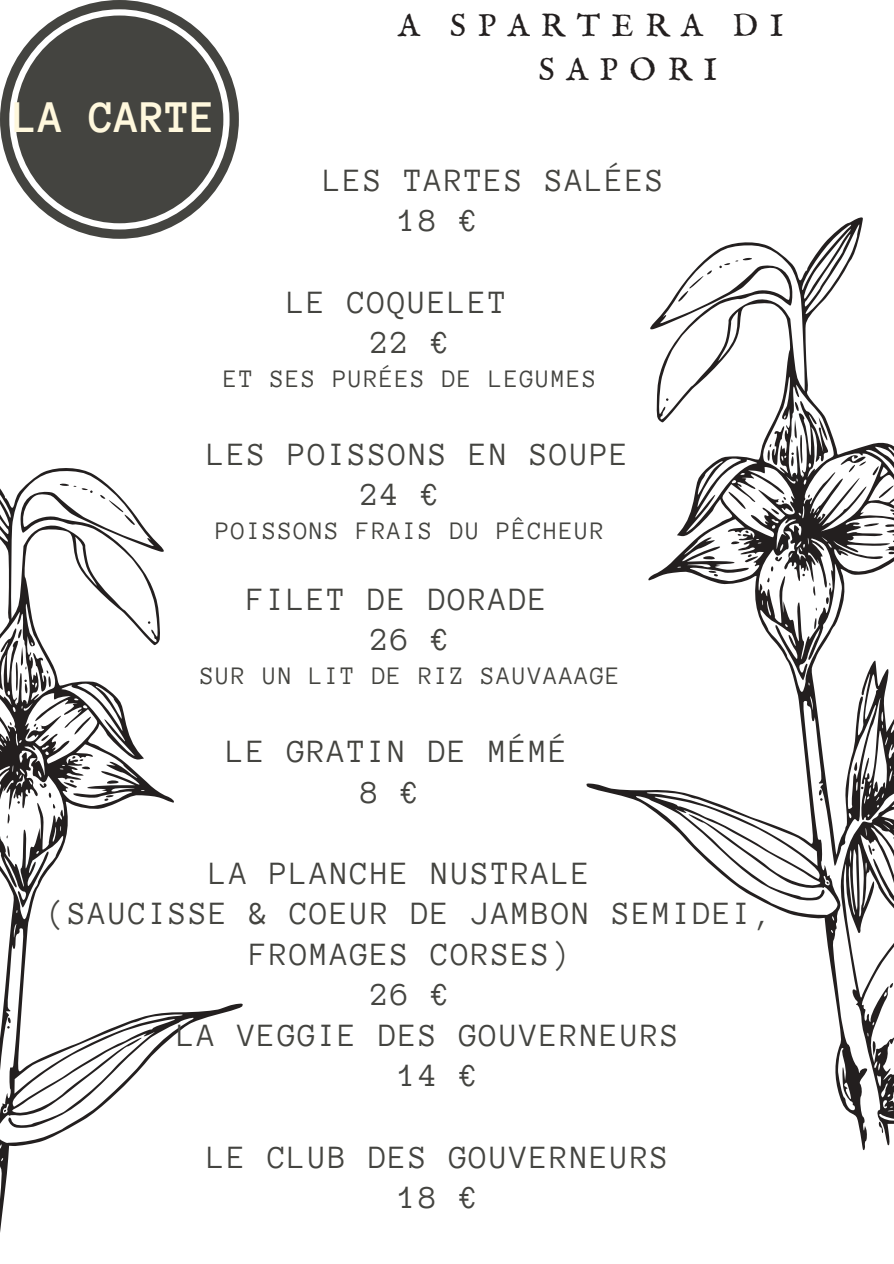
<style>
.page{position:relative;width:894px;height:1264px;background:#fff}
.page>*{position:absolute;margin:0;border:0;box-sizing:border-box;transform-origin:0 0}
.t1{font:700 46.35px "Anonymous Pro";color:#fff8dd}
.t2{font:33.3px/40.5px "Anonymous Pro";letter-spacing:.06em;color:#444440}
.t3{font:32.1px/44px "IM FELL English SC";letter-spacing:.36em;color:#231f1f}
.t4{font:25.8px "Anonymous Pro";letter-spacing:.06em;color:#444440}
</style>
<div class="page">
<svg style="left:586px;top:217px;width:307px;height:934px"></svg>
<svg style="left:0;top:468px;width:243px;height:765px"></svg>
<svg style="left:0;top:0;width:239px;height:239px"></svg>
<div style="left:16px;top:16px;width:207px;height:207px;background:#444440;border-radius:50%"></div>
<p class="t1" style="left:13px;top:94px;width:204px">LA CARTE</p>
<p class="t3" style="left:538px;top:6px;width:247px;text-indent:-140px">A SPARTERA DI<br>SAPORI</p>
<p class="t2" style="left:399px;top:160px;width:267px;text-indent:-75px">LES TARTES SALÉES<br>18 €</p>
<p class="t2" style="left:370px;top:282px;width:138px;text-indent:-83px">LE COQUELET<br>22 €</p>
<p class="t4" style="left:224px;top:366px;width:374px">ET SES PURÉES DE LEGUMES</p>
<p class="t2" style="left:207px;top:434px;width:422px">LES POISSONS EN SOUPE</p>
<p class="t2" style="left:360px;top:474px;width:80px">24 €</p>
<p class="t4" style="left:216px;top:518px;width:390px">POISSONS FRAIS DU PÊCHEUR</p>
<p class="t2" style="left:370px;top:579px;width:178px;text-indent:-124px">FILET DE DORADE<br>26 €</p>
<p class="t4" style="left:200px;top:663px;width:421px">SUR UN LIT DE RIZ SAUVAAAGE</p>
<p class="t2" style="left:227px;top:731px;width:342px;text-align:center">LE GRATIN DE MÉMÉ<br>8 €</p>
<p class="t2" style="left:209px;top:852px;width:382px">LA PLANCHE NUSTRALE</p>
<p class="t2" style="left:48px;top:893px;width:724px;text-align:center">(SAUCISSE &amp; COEUR DE JAMBON SEMIDEI,<br>FROMAGES CORSES)</p>
<p class="t2" style="left:370px;top:974px;width:80px">26 €</p>
<p class="t2" style="left:177px;top:1015px;width:503px">LA VEGGIE DES GOUVERNEURS</p>
<p class="t2" style="left:399px;top:1055px;width:80px">14 €</p>
<p class="t2" style="left:207px;top:1136px;width:463px">LE CLUB DES GOUVERNEURS</p>
<p class="t2" style="left:399px;top:1177px;width:80px">18 €</p>
</div>
